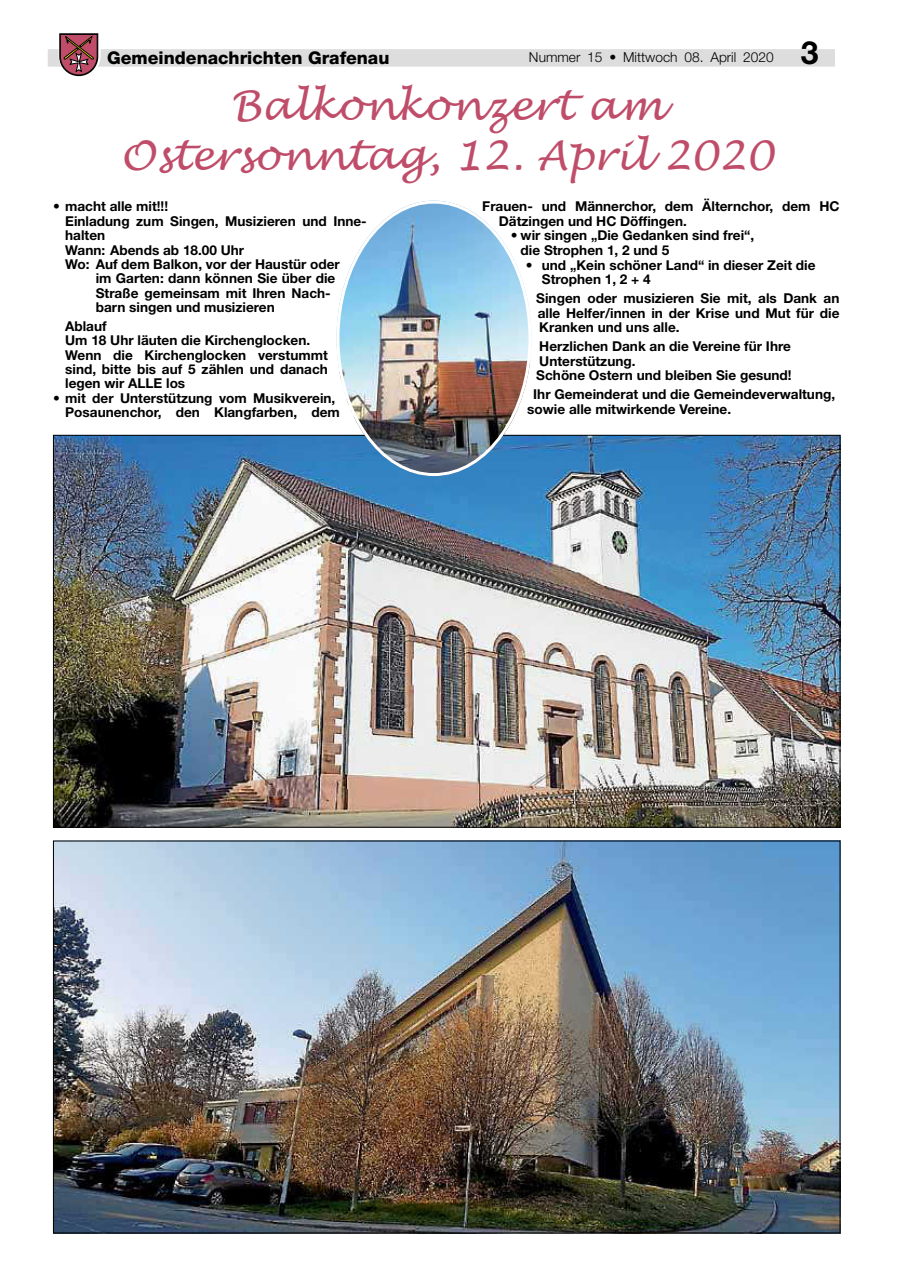
<style>
.page{position:relative;width:902px;height:1280px;background:#fff}
.page>*{position:absolute;margin:0;border:0;box-sizing:border-box;transform-origin:0 0}
.t1{font:italic 40.8px/50.6px "Lucida Handwriting";color:#bf4d69;text-align:center}
.t2{font:700 31.95px "Helvetica Neue";color:#000}
.t3{font:800 17.55px "Helvetica Neue";color:#000}
.t4{font:700 13.65px/14.5px "Helvetica Neue";color:#000}
.t5{font:300 13.65px "Helvetica Neue";color:#000}
.s1{font-weight:400}
</style>
<div class="page">
<div style="left:48px;top:50px;width:786px;height:16px;background:#ddd"></div>
<svg style="left:56px;top:33px;width:47px;height:44px"></svg>
<img style="left:55px;top:437px;width:783px;height:388px">
<img style="left:55px;top:843px;width:783px;height:388px">
<img style="left:336px;top:201px;width:195px;height:275px">
<p class="t3" style="left:107px;top:47px;width:284px">Gemeindenachrichten Grafenau</p>
<p class="t5" style="left:529px;top:49px;width:246px">Nummer 15 • Mittwoch 08. April 2020</p>
<h2 class="t2" style="left:800px;top:33px;width:19px">3</h2>
<h1 class="t1" style="left:120px;top:82px;width:655px">Balkonkonzert am<br>Ostersonntag, 12. April 2020</h1>
<p class="t4" style="left:498px;top:199px;width:342px;text-indent:-17px">Frauen- und Männerchor, dem Älternchor, dem HC<br>Dätzingen und HC Döffingen.</p>
<p class="t4" style="left:520px;top:228px;width:235px;text-indent:-10px"><span class="s1">•</span> wir singen „Die Gedanken sind frei“, die Strophen 1, 2 und 5</p>
<p class="t4" style="left:542px;top:257px;width:275px;text-indent:-16px"><span class="s1">•</span> und „Kein schöner Land“ in dieser Zeit die<br>Strophen 1, 2 + 4</p>
<p class="t4" style="left:536px;top:291px;width:304px;text-align:justify">Singen oder musizieren Sie mit, als Dank an alle Helfer/innen in der Krise und Mut für die Kranken und uns alle.</p>
<p class="t4" style="left:536px;top:339px;width:257px">Herzlichen Dank an die Vereine für Ihre<br>Unterstützung.<br>Schöne Ostern und bleiben Sie gesund!</p>
<p class="t4" style="left:527px;top:387px;width:309px;text-indent:6px">Ihr Gemeinderat und die Gemeindeverwaltung, sowie alle mitwirkende Vereine.</p>
<p class="t4" style="left:53px;top:199px;width:116px"><span class="s1">•</span> macht alle mit!!!</p>
<p class="t4" style="left:65px;top:213px;width:303px">Einladung zum Singen, Musizieren und Inne-</p>
<p class="t4" style="left:65px;top:228px;width:42px">halten</p>
<p class="t4" style="left:65px;top:242px;width:180px">Wann: Abends ab 18.00 Uhr</p>
<p class="t4" style="left:65px;top:256px;width:276px">Wo: Auf dem Balkon, vor der Haustür oder</p>
<p class="t4" style="left:96px;top:271px;width:241px">im Garten: dann können Sie über die</p>
<p class="t4" style="left:96px;top:285px;width:236px">Straße gemeinsam mit Ihren Nach-</p>
<p class="t4" style="left:96px;top:300px;width:180px">barn singen und musizieren</p>
<p class="t4" style="left:65px;top:318px;width:264px">Ablauf<br>Um 18 Uhr läuten die Kirchenglocken.<br>Wenn die Kirchenglocken verstummt sind, bitte bis auf 5 zählen und danach legen wir ALLE los</p>
<p class="t4" style="left:65px;top:390px;width:276px;text-indent:-12px"><span class="s1">•</span> mit der Unterstützung vom Musikverein,<br>Posaunenchor, den Klangfarben, dem</p>
</div>
